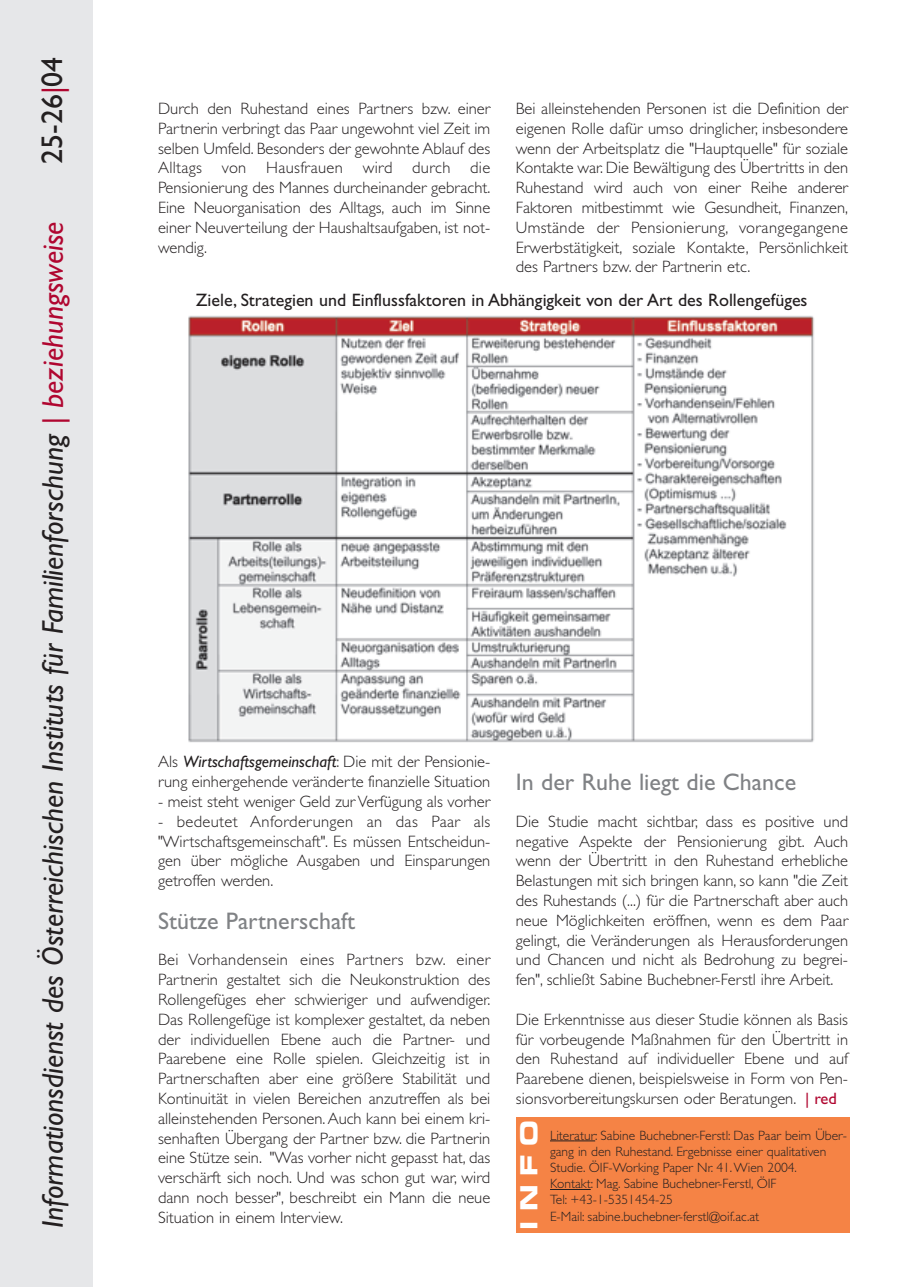
<style>
.page{position:relative;width:918px;height:1287px;background:#fff}
.page>*{position:absolute;margin:0;border:0;box-sizing:border-box;transform-origin:0 0}
.t1{font:italic 30px "Gill Sans";color:#231f20}
.t2{font:30px "Gill Sans";color:#231f20}
.t3{font:24px "Gill Sans";color:#808285}
.t4{font:700 expanded 23.55px "Square 721 BT";color:#fff}
.t5{font:18px "Gill Sans";color:#231f20}
.t6{font:300 16.5px/19.8px "Gill Sans";color:#231f20;text-align:justify}
.t7{font:300 13.5px/16.2px "Gill Sans";color:#231f20}
.s1{color:#b00630}
.s2{font-weight:400;font-style:italic}
.s3{font-weight:400;color:#b00630}
</style>
<div class="page">
<div style="left:0;top:0;width:93px;height:1287px;background:#e6e7e9"></div>
<img style="left:188px;top:316px;width:626px;height:427px">
<div style="left:516px;top:1117px;width:334px;height:115px;background:#f58345"></div>
<svg style="left:550px;top:1141px;width:45px;height:1px"></svg>
<hr style="left:550px;top:1189px;width:41px;height:1px;background:#231f20">
<h1 class="t2" style="left:42px;top:164px;width:109px;rotate:-90deg">25-26<span class="s1">|</span>04</h1>
<h1 class="t1" style="left:42px;top:1228px;width:1008px;rotate:-90deg">Informationsdienst des Österreichischen Instituts für Familienforschung <span class="s1">| beziehungsweise</span></h1>
<p class="t6" style="left:158px;top:100px;width:334px">Durch den Ruhestand eines Partners bzw. einer Partnerin verbringt das Paar ungewohnt viel Zeit im selben Umfeld. Besonders der gewohnte Ablauf des Alltags von Hausfrauen wird durch die Pensionierung des Mannes durcheinander gebracht.<br>Eine Neuorganisation des Alltags, auch im Sinne einer Neuverteilung der Haushaltsaufgaben, ist not&shy;wendig.</p>
<p class="t6" style="left:516px;top:100px;width:334px">Bei alleinstehenden Personen ist die Definition der eigenen Rolle dafür umso dringlicher, insbesondere wenn der Arbeitsplatz die "Hauptquelle" für soziale Kontakte war. Die Bewältigung des Übertritts in den Ruhestand wird auch von einer Reihe anderer Faktoren mitbestimmt wie Gesundheit, Finanzen, Umstände der Pensionierung, vorangegangene Erwerbstätigkeit, soziale Kontakte, Persönlichkeit des Partners bzw. der Partnerin etc.</p>
<p class="t5" style="left:196px;top:294px;width:613px">Ziele, Strategien und Einflussfaktoren in Abhängigkeit von der Art des Rollengefüges</p>
<p class="t6" style="left:158px;top:754px;width:334px">Als <span class="s2">Wirtschaftsgemeinschaft</span>: Die mit der Pensionie&shy;rung einhergehende veränderte finanzielle Situation</p>
<p class="t6" style="left:158px;top:793px;width:334px">- meist steht weniger Geld zur Verfügung als vorher</p>
<p class="t6" style="left:158px;top:813px;width:334px">- bedeutet Anforderungen an das Paar als "Wirtschaftsgemeinschaft". Es müssen Entscheidun&shy;gen über mögliche Ausgaben und Einsparungen getroffen werden.</p>
<h2 class="t3" style="left:158px;top:912px;width:199px">Stütze Partnerschaft</h2>
<p class="t6" style="left:158px;top:952px;width:334px">Bei Vorhandensein eines Partners bzw. einer Partnerin gestaltet sich die Neukonstruktion des Rollengefüges eher schwieriger und aufwendiger.<br>Das Rollengefüge ist komplexer gestaltet, da neben der individuellen Ebene auch die Partner- und Paarebene eine Rolle spielen. Gleichzeitig ist in Partnerschaften aber eine größere Stabilität und Kontinuität in vielen Bereichen anzutreffen als bei alleinstehenden Personen.Auch kann bei einem kri&shy;senhaften Übergang der Partner bzw. die Partnerin eine Stütze sein. "Was vorher nicht gepasst hat, das verschärft sich noch. Und was schon gut war, wird dann noch besser", beschreibt ein Mann die neue Situation in einem Interview.</p>
<h2 class="t3" style="left:516px;top:774px;width:282px">In der Ruhe liegt die Chance</h2>
<p class="t6" style="left:516px;top:813px;width:334px">Die Studie macht sichtbar, dass es positive und negative Aspekte der Pensionierung gibt. Auch wenn der Übertritt in den Ruhestand erhebliche Belastungen mit sich bringen kann, so kann "die Zeit des Ruhestands (...) für die Partnerschaft aber auch neue Möglichkeiten eröffnen, wenn es dem Paar gelingt, die Veränderungen als Herausforderungen und Chancen und nicht als Bedrohung zu begrei&shy;fen", schließt Sabine Buchebner-Ferstl ihre Arbeit.</p>
<p class="t6" style="left:516px;top:1011px;width:334px">Die Erkenntnisse aus dieser Studie können als Basis für vorbeugende Maßnahmen für den Übertritt in den Ruhestand auf individueller Ebene und auf Paarebene dienen, beispielsweise in Form von Pen&shy;sionsvorbereitungskursen oder Beratungen. <span class="s3">| red</span></p>
<h3 class="t4" style="left:520px;top:1230px;width:111px;rotate:-90deg">INFO</h3>
<p class="t7" style="left:550px;top:1128px;width:298px">Literatur: Sabine Buchebner-Ferstl: Das Paar beim Über&shy;gang in den Ruhestand. Ergebnisse einer qualitativen Studie. ÖIF-Working Paper Nr. 41.Wien 2004.<br>Kontakt: Mag. Sabine Buchebner-Ferstl, ÖIF<br>Tel: +43-1-5351454-25<br>E-Mail: sabine.buchebner-ferstl@oif.ac.at</p>
</div>
